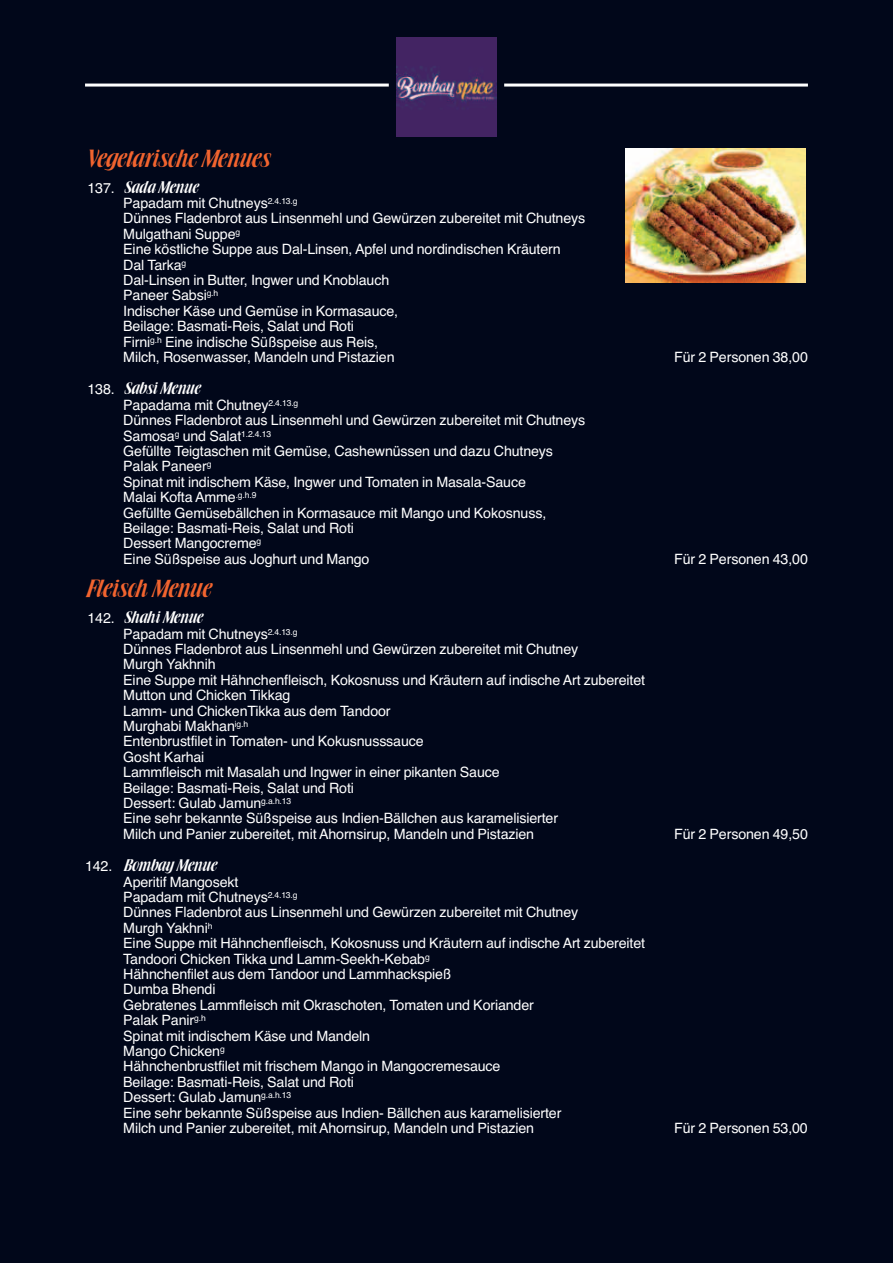
<style>
.page{position:relative;width:893px;height:1263px;background:#01071a}
.page>*{position:absolute;margin:0;border:0;box-sizing:border-box;transform-origin:0 0}
.t1{font:21px "Brochure Plain";letter-spacing:-.01em;color:#f2642f}
.t2{font:14.25px/15.5px "Helvetica";letter-spacing:-.01em;color:#fff}
.t3{font:14.25px "Brochure Plain";letter-spacing:-.01em;color:#fff}
.s1{font-family:"Helvetica"}
</style>
<div class="page">
<hr style="left:85px;top:84px;width:304px;height:3px;background:#fff">
<img style="left:397px;top:38px;width:99px;height:99px">
<hr style="left:504px;top:84px;width:304px;height:3px;background:#fff">
<img style="left:626px;top:148px;width:179px;height:134px">
<h1 class="t1" style="left:85px;top:147px;width:185px">Vegetarische Menues</h1>
<p class="t3" style="left:87px;top:179px;width:111px"><span class="s1">137.</span> Sada Menue</p>
<p class="t2" style="left:123px;top:195px;width:463px">Papadam mit Chutneys<sup>2.4.13.g<br></sup>Dünnes Fladenbrot aus Linsenmehl und Gewürzen zubereitet mit Chutneys Mulgathani Suppe<sup>g<br></sup>Eine köstliche Suppe aus Dal-Linsen, Apfel und nordindischen Kräutern Dal Tarka<sup>g<br></sup>Dal-Linsen in Butter, Ingwer und Knoblauch<br>Paneer Sabsi<sup>g.h<br></sup>Indischer Käse und Gemüse in Kormasauce,<br>Beilage: Basmati-Reis, Salat und Roti<br>Firni<sup>g.h</sup> Eine indische Süßspeise aus Reis,<br>Milch, Rosenwasser, Mandeln und Pistazien</p>
<p class="t3" style="left:88px;top:381px;width:114px"><span class="s1">138.</span> Sabsi Menue</p>
<p class="t2" style="left:123px;top:397px;width:463px">Papadama mit Chutney<sup>2.4.13.g<br></sup>Dünnes Fladenbrot aus Linsenmehl und Gewürzen zubereitet mit Chutneys Samosa<sup>g</sup> und Salat<sup>1.2.4.13<br></sup>Gefüllte Teigtaschen mit Gemüse, Cashewnüssen und dazu Chutneys Palak Paneer<sup>g<br></sup>Spinat mit indischem Käse, Ingwer und Tomaten in Masala-Sauce<br>Malai Kofta Amme<sup>.g.h.9<br></sup>Gefüllte Gemüsebällchen in Kormasauce mit Mango und Kokosnuss, Beilage: Basmati-Reis, Salat und Roti<br>Dessert Mangocreme<sup>g<br></sup>Eine Süßspeise aus Joghurt und Mango</p>
<h1 class="t1" style="left:85px;top:578px;width:126px">Fleisch Menue</h1>
<p class="t3" style="left:87px;top:610px;width:116px"><span class="s1">142.</span> Shahi Menue</p>
<p class="t2" style="left:123px;top:626px;width:523px">Papadam mit Chutneys<sup>2.4.13.g<br></sup>Dünnes Fladenbrot aus Linsenmehl und Gewürzen zubereitet mit Chutney<br>Murgh Yakhnih<br>Eine Suppe mit Hähnchenfleisch, Kokosnuss und Kräutern auf indische Art zubereitet Mutton und Chicken Tikkag<br>Lamm- und ChickenTikka aus dem Tandoor<br>Murghabi Makhan<sup>ig.h<br></sup>Entenbrustfilet in Tomaten- und Kokusnusssauce<br>Gosht Karhai<br>Lammfleisch mit Masalah und Ingwer in einer pikanten Sauce<br>Beilage: Basmati-Reis, Salat und Roti<br>Dessert: Gulab Jamun<sup>g.a.h.13<br></sup>Eine sehr bekannte Süßspeise aus Indien-Bällchen aus karamelisierter<br>Milch und Panier zubereitet, mit Ahornsirup, Mandeln und Pistazien</p>
<p class="t3" style="left:85px;top:858px;width:132px"><span class="s1">142.</span> Bombay Menue</p>
<p class="t2" style="left:123px;top:874px;width:523px">Aperitif Mangosekt<br>Papadam mit Chutneys<sup>2.4.13.g<br></sup>Dünnes Fladenbrot aus Linsenmehl und Gewürzen zubereitet mit Chutney<br>Murgh Yakhni<sup>h<br></sup>Eine Suppe mit Hähnchenfleisch, Kokosnuss und Kräutern auf indische Art zubereitet Tandoori Chicken Tikka und Lamm-Seekh-Kebab<sup>g<br></sup>Hähnchenfilet aus dem Tandoor und Lammhackspieß<br>Dumba Bhendi<br>Gebratenes Lammfleisch mit Okraschoten, Tomaten und Koriander<br>Palak Panir<sup>g.h<br></sup>Spinat mit indischem Käse und Mandeln<br>Mango Chicken<sup>g<br></sup>Hähnchenbrustfilet mit frischem Mango in Mangocremesauce<br>Beilage: Basmati-Reis, Salat und Roti<br>Dessert: Gulab Jamun<sup>g.a.h.13<br></sup>Eine sehr bekannte Süßspeise aus Indien- Bällchen aus karamelisierter<br>Milch und Panier zubereitet, mit Ahornsirup, Mandeln und Pistazien</p>
<p class="t2" style="left:674px;top:349px;width:135px">Für 2 Personen 38,00</p>
<p class="t2" style="left:674px;top:551px;width:135px">Für 2 Personen 43,00</p>
<p class="t2" style="left:674px;top:826px;width:135px">Für 2 Personen 49,50</p>
<p class="t2" style="left:674px;top:1120px;width:135px">Für 2 Personen 53,00</p>
</div>
